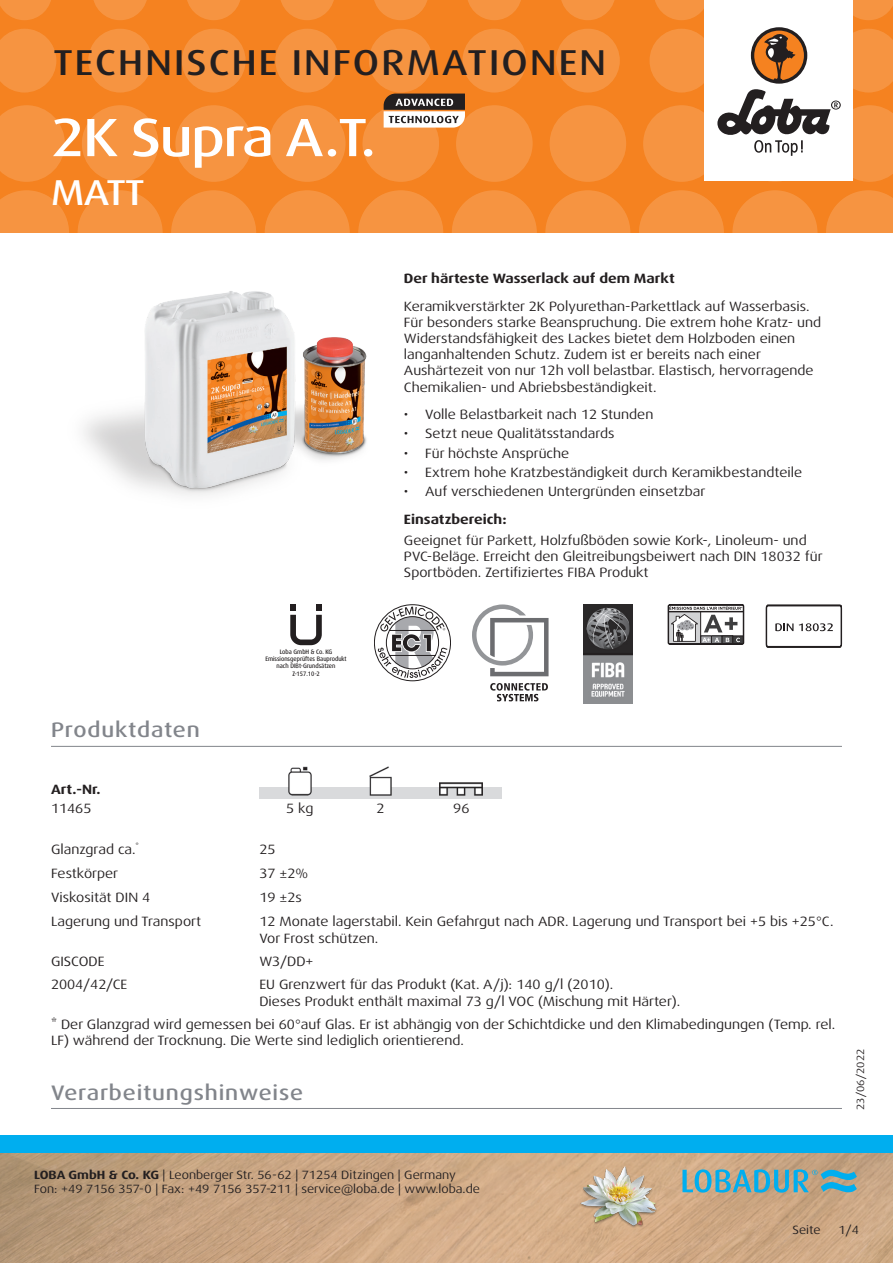
<style>
.page{position:relative;width:893px;height:1263px;background:#fff}
.page>*{position:absolute;margin:0;border:0;box-sizing:border-box;transform-origin:0 0}
.t1{font:500 expanded 54px "Dax Pro";letter-spacing:-.025em;color:#fff}
.t2{font:500 expanded 36px "Dax Pro";letter-spacing:.06em;color:#231f20}
.t3{font:500 expanded 36px "Dax Pro";color:#fff}
.Titel_grau{font:500 expanded 21px "Dax Pro";letter-spacing:.04em;color:#82858b}
.Text{font:expanded 13.5px/16.2px "Dax Pro";color:#231f20}
.Text_Bold{font:700 expanded 13.5px "Dax Pro";color:#231f20}
.Text_zentriert{font:expanded 13.5px "Dax Pro";color:#231f20}
.t4{font:expanded 12px/14.4px "Dax Pro";color:#231f20}
.t5{font:expanded 10.5px "Dax Pro";color:#231f20}
.DIBT{font:500 expanded 6.45px/7.5px "Dax Pro";color:#231f20;text-align:center;scale:.82 1}
.s1{font-weight:700}
</style>
<div class="page">
<div style="left:0;top:0;width:893px;height:233px;background:#f58220"></div>
<svg style="left:0;top:190px;width:69px;height:43px"></svg>
<svg style="left:78px;top:190px;width:85px;height:85px;fill:#f69441"></svg>
<svg style="left:171px;top:190px;width:85px;height:85px;fill:#f69441"></svg>
<svg style="left:265px;top:190px;width:85px;height:85px;fill:#f69441"></svg>
<svg style="left:358px;top:190px;width:85px;height:85px;fill:#f69441"></svg>
<svg style="left:545px;top:190px;width:85px;height:85px;fill:#f69441"></svg>
<svg style="left:452px;top:190px;width:85px;height:85px;fill:#f69441"></svg>
<svg style="left:732px;top:190px;width:85px;height:85px;fill:#f69441"></svg>
<svg style="left:639px;top:190px;width:85px;height:85px;fill:#f69441"></svg>
<svg style="left:826px;top:190px;width:67px;height:43px"></svg>
<svg style="left:0;top:105px;width:65px;height:77px"></svg>
<svg style="left:82px;top:105px;width:76px;height:77px"></svg>
<svg style="left:175px;top:105px;width:77px;height:77px"></svg>
<svg style="left:269px;top:105px;width:76px;height:77px"></svg>
<svg style="left:550px;top:105px;width:76px;height:77px"></svg>
<svg style="left:0;top:29px;width:56px;height:63px"></svg>
<svg style="left:182px;top:29px;width:64px;height:63px"></svg>
<svg style="left:88px;top:29px;width:64px;height:63px"></svg>
<svg style="left:275px;top:29px;width:64px;height:63px"></svg>
<svg style="left:556px;top:29px;width:64px;height:63px"></svg>
<svg style="left:0;top:0;width:51px;height:20px"></svg>
<svg style="left:187px;top:0;width:53px;height:20px"></svg>
<svg style="left:468px;top:0;width:53px;height:20px"></svg>
<svg style="left:655px;top:0;width:49px;height:20px"></svg>
<svg style="left:93px;top:0;width:54px;height:20px"></svg>
<svg style="left:374px;top:0;width:54px;height:20px"></svg>
<svg style="left:281px;top:0;width:53px;height:20px"></svg>
<svg style="left:561px;top:0;width:54px;height:20px"></svg>
<svg style="left:853px;top:0;width:40px;height:20px"></svg>
<img style="left:0;top:1152px;width:893px;height:111px">
<div style="left:0;top:1135px;width:893px;height:17px;background:#00aeef"></div>
<div style="left:704px;top:0;width:149px;height:181px;background:#fff"></div>
<svg style="left:643px;top:29px;width:250px;height:153px"></svg>
<img style="left:578px;top:1161px;width:82px;height:81px">
<svg style="left:682px;top:1169px;width:175px;height:24px;background:#75a8ae"></svg>
<hr style="left:51px;top:1108px;width:791px;height:1px;background:#82858b">
<hr style="left:51px;top:746px;width:791px;height:1px;background:#82858b">
<img style="left:259px;top:766px;width:243px;height:22px">
<img style="left:259px;top:788px;width:243px;height:10px">
<img style="left:83px;top:272px;width:284px;height:224px">
<svg style="left:362px;top:29px;width:171px;height:153px"></svg>
<div style="left:316px;top:604px;width:6px;height:7px;background:#231f20"></div>
<div style="left:290px;top:604px;width:6px;height:7px;background:#231f20"></div>
<svg style="left:290px;top:615px;width:32px;height:30px"></svg>
<svg style="left:374px;top:604px;width:77px;height:77px"></svg>
<svg style="left:490px;top:683px;width:58px;height:18px"></svg>
<svg style="left:472px;top:604px;width:77px;height:72px"></svg>
<img style="left:584px;top:604px;width:48px;height:100px">
<svg style="left:668px;top:604px;width:76px;height:40px"></svg>
<svg style="left:766px;top:605px;width:76px;height:43px"></svg>
<h2 class="t2" style="left:53px;top:40px;width:554px">TECHNISCHE INFORMATIONEN</h2>
<p class="t1" style="left:51px;top:103px;width:326px">2K Supra A.T.</p>
<h2 class="t3" style="left:51px;top:169px;width:95px">MATT</h2>
<p class="Titel_grau" style="left:51px;top:717px;width:150px">Produktdaten</p>
<p class="DIBT" style="left:265px;top:648px;width:101px">Loba GmbH &amp; Co. KG<br>Emissionsgeprüftes Bauprodukt nach DIBt-Grundsätzen<br>Z-157.10-2</p>
<p class="Text_Bold" style="left:404px;top:269px;width:272px">Der härteste Wasserlack auf dem Markt</p>
<p class="Text" style="left:404px;top:298px;width:419px">Keramikverstärkter 2K Polyurethan-Parkettlack auf Wasserbasis.<br>Für besonders starke Beanspruchung. Die extrem hohe Kratz- und Widerstandsfähigkeit des Lackes bietet dem Holzboden einen langanhaltenden Schutz. Zudem ist er bereits nach einer Aushärtezeit von nur 12h voll belastbar. Elastisch, hervorragende Chemikalien- und Abriebsbeständigkeit.</p>
<p class="Text" style="left:404px;top:407px;width:251px">• Volle Belastbarkeit nach 12 Stunden</p>
<p class="Text" style="left:404px;top:426px;width:212px">• Setzt neue Qualitätsstandards</p>
<p class="Text" style="left:404px;top:445px;width:167px">• Für höchste Ansprüche</p>
<p class="Text" style="left:404px;top:464px;width:400px">• Extrem hohe Kratzbeständigkeit durch Keramikbestandteile</p>
<p class="Text" style="left:404px;top:483px;width:303px">• Auf verschiedenen Untergründen einsetzbar</p>
<p class="Text_Bold" style="left:404px;top:510px;width:104px">Einsatzbereich:</p>
<p class="Text" style="left:404px;top:532px;width:420px">Geeignet für Parkett, Holzfußböden sowie Kork-, Linoleum- und<br>PVC-Beläge. Erreicht den Gleitreibungsbeiwert nach DIN 18032 für<br>Sportböden. Zertifiziertes FIBA Produkt</p>
<p class="Text_Bold" style="left:51px;top:781px;width:51px">Art.-Nr.</p>
<p class="Text" style="left:51px;top:801px;width:42px">11465</p>
<p class="Text_zentriert" style="left:286px;top:800px;width:29px">5 kg</p>
<p class="Text_zentriert" style="left:377px;top:800px;width:10px">2</p>
<p class="Text_zentriert" style="left:453px;top:800px;width:18px">96</p>
<p class="Text" style="left:51px;top:841px;width:90px">Glanzgrad ca.<sup>*</sup></p>
<p class="Text" style="left:259px;top:841px;width:18px">25</p>
<p class="Text" style="left:51px;top:865px;width:69px">Festkörper</p>
<p class="Text" style="left:259px;top:865px;width:50px">37 ±2%</p>
<p class="Text" style="left:51px;top:889px;width:101px">Viskosität DIN 4</p>
<p class="Text" style="left:259px;top:889px;width:44px">19 ±2s</p>
<p class="Text" style="left:51px;top:914px;width:152px">Lagerung und Transport</p>
<p class="Text" style="left:259px;top:914px;width:576px">12 Monate lagerstabil. Kein Gefahrgut nach ADR. Lagerung und Transport bei +5 bis +25°C.<br>Vor Frost schützen.</p>
<p class="Text" style="left:51px;top:953px;width:55px">GISCODE</p>
<p class="Text" style="left:259px;top:953px;width:56px">W3/DD+</p>
<p class="Text" style="left:51px;top:977px;width:78px">2004/42/CE</p>
<p class="Text" style="left:259px;top:977px;width:355px">EU Grenzwert für das Produkt (Kat. A/j): 140 g/l (2010).</p>
<p class="Text" style="left:259px;top:993px;width:422px">Dieses Produkt enthält maximal 73 g/l VOC (Mischung mit Härter).</p>
<p class="Text" style="left:51px;top:1016px;width:786px">* Der Glanzgrad wird gemessen bei 60°auf Glas. Er ist abhängig von der Schichtdicke und den Klimabedingungen (Temp. rel.<br>LF) während der Trocknung. Die Werte sind lediglich orientierend.</p>
<p class="Titel_grau" style="left:51px;top:1079px;width:254px">Verarbeitungshinweise</p>
<p class="t5" style="left:854px;top:1110px;width:63px;rotate:-90deg">23/06/2022</p>
<p class="t4" style="left:34px;top:1167px;width:447px"><span class="s1">LOBA GmbH &amp; Co. KG</span> | Leonberger Str. 56-62 | 71254 Ditzingen | Germany<br>Fon: +49 7156 357-0 | Fax: +49 7156 357-211 | service@loba.de | www.loba.de</p>
<p class="t4" style="left:792px;top:1223px;width:30px">Seite</p>
<p class="t4" style="left:838px;top:1223px;width:22px">1/4</p>
</div>
